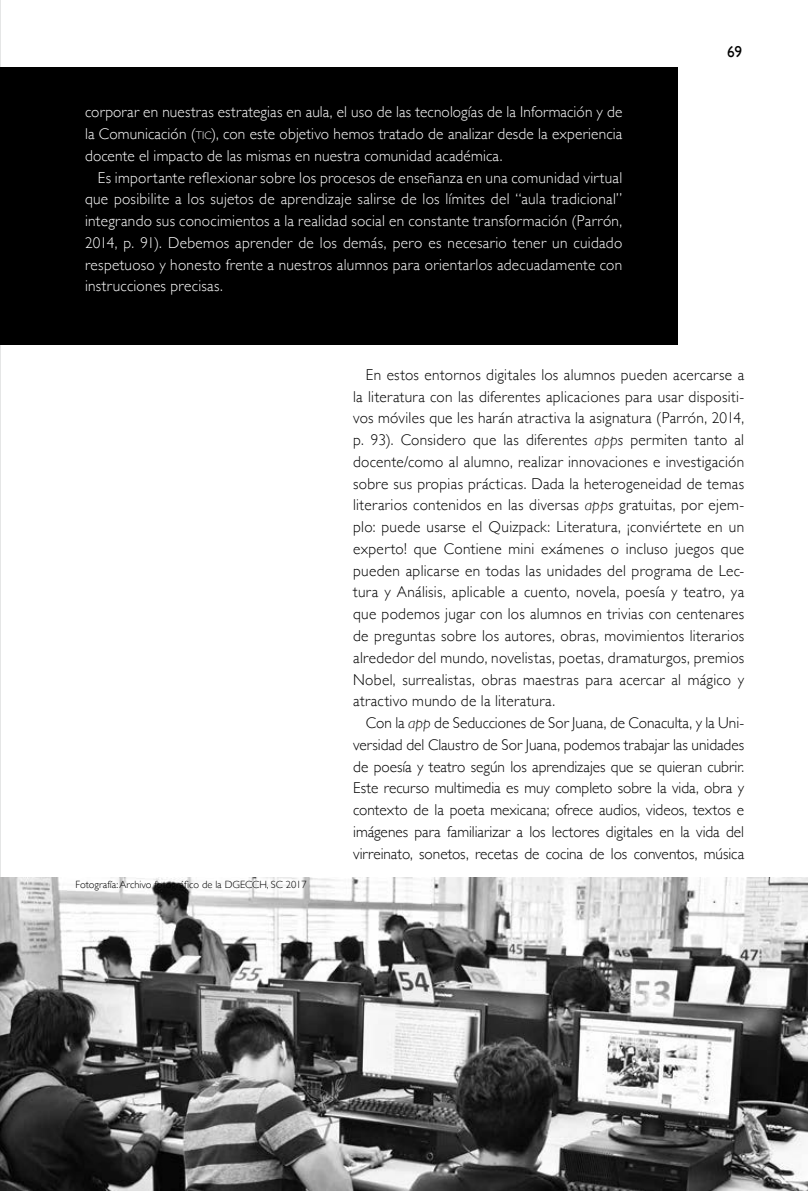
<style>
.page{position:relative;width:808px;height:1191px;background:#fff}
.page>*{position:absolute;margin:0;border:0;box-sizing:border-box;transform-origin:0 0}
.t1{font:300 15.75px "Gill Sans";letter-spacing:.015em;color:#000}
.t2{font:300 15.75px "Gill Sans";letter-spacing:.015em;color:#fff}
.t3{font:15.75px "Gill Sans";color:#000}
.t4{font:300 10.5px "Gill Sans";color:#000}
.s1{font-size:10.95px}
.s2{font-style:italic}
</style>
<div class="page">
<img style="left:0;top:878px;width:808px;height:313px">
<div style="left:0;top:68px;width:677px;height:276px;background:#000"></div>
<p class="t2" style="left:85px;top:100px;width:539px">corporar en nuestras estrategias en aula, el uso de las tecnologías de la Información y de</p>
<p class="t2" style="left:85px;top:121px;width:539px">la Comunicación (<span class="s1">tic</span>), con este objetivo hemos tratado de analizar desde la experiencia</p>
<p class="t2" style="left:85px;top:143px;width:419px">docente el impacto de las mismas en nuestra comunidad académica.</p>
<p class="t2" style="left:98px;top:165px;width:526px">Es importante reflexionar sobre los procesos de enseñanza en una comunidad virtual</p>
<p class="t2" style="left:85px;top:187px;width:539px">que posibilite a los sujetos de aprendizaje salirse de los límites del “aula tradicional”</p>
<p class="t2" style="left:85px;top:208px;width:539px">integrando sus conocimientos a la realidad social en constante transformación (Parrón,</p>
<p class="t2" style="left:85px;top:230px;width:539px">2014, p. 91). Debemos aprender de los demás, pero es necesario tener un cuidado</p>
<p class="t2" style="left:85px;top:252px;width:539px">respetuoso y honesto frente a nuestros alumnos para orientarlos adecuadamente con</p>
<p class="t2" style="left:85px;top:274px;width:139px">instrucciones precisas.</p>
<p class="t3" style="left:727px;top:43px;width:17px">69</p>
<p class="t4" style="left:75px;top:876px;width:233px">Fotografía: Archivo fotográfico de la DGECCH, SC 2017</p>
<p class="t1" style="left:366px;top:362px;width:380px">En estos entornos digitales los alumnos pueden acercarse a</p>
<p class="t1" style="left:353px;top:384px;width:392px">la literatura con las diferentes aplicaciones para usar dispositi-</p>
<p class="t1" style="left:353px;top:406px;width:392px">vos móviles que les harán atractiva la asignatura (Parrón, 2014,</p>
<p class="t1" style="left:353px;top:427px;width:392px">p. 93). Considero que las diferentes <span class="s2">apps</span> permiten tanto al</p>
<p class="t1" style="left:353px;top:449px;width:392px">docente/como al alumno, realizar innovaciones e investigación</p>
<p class="t1" style="left:353px;top:471px;width:392px">sobre sus propias prácticas. Dada la heterogeneidad de temas</p>
<p class="t1" style="left:353px;top:493px;width:392px">literarios contenidos en las diversas <span class="s2">apps</span> gratuitas, por ejem-</p>
<p class="t1" style="left:353px;top:514px;width:392px">plo: puede usarse el Quizpack: Literatura, ¡conviértete en un</p>
<p class="t1" style="left:353px;top:536px;width:392px">experto! que Contiene mini exámenes o incluso juegos que</p>
<p class="t1" style="left:353px;top:558px;width:392px">pueden aplicarse en todas las unidades del programa de Lec-</p>
<p class="t1" style="left:353px;top:580px;width:392px">tura y Análisis, aplicable a cuento, novela, poesía y teatro, ya</p>
<p class="t1" style="left:353px;top:601px;width:392px">que podemos jugar con los alumnos en trivias con centenares</p>
<p class="t1" style="left:353px;top:623px;width:392px">de preguntas sobre los autores, obras, movimientos literarios</p>
<p class="t1" style="left:353px;top:645px;width:392px">alrededor del mundo, novelistas, poetas, dramaturgos, premios</p>
<p class="t1" style="left:353px;top:667px;width:393px">Nobel, surrealistas, obras maestras para acercar al mágico y</p>
<p class="t1" style="left:353px;top:688px;width:203px">atractivo mundo de la literatura.</p>
<p class="t1" style="left:366px;top:710px;width:380px">Con la <span class="s2">app</span> de Seducciones de Sor Juana, de Conaculta, y la Uni-</p>
<p class="t1" style="left:353px;top:732px;width:392px">versidad del Claustro de Sor Juana, podemos trabajar las unidades</p>
<p class="t1" style="left:353px;top:754px;width:392px">de poesía y teatro según los aprendizajes que se quieran cubrir.</p>
<p class="t1" style="left:353px;top:775px;width:393px">Este recurso multimedia es muy completo sobre la vida, obra y</p>
<p class="t1" style="left:353px;top:797px;width:392px">contexto de la poeta mexicana; ofrece audios, videos, textos e</p>
<p class="t1" style="left:353px;top:819px;width:392px">imágenes para familiarizar a los lectores digitales en la vida del</p>
<p class="t1" style="left:353px;top:841px;width:392px">virreinato, sonetos, recetas de cocina de los conventos, música</p>
</div>
